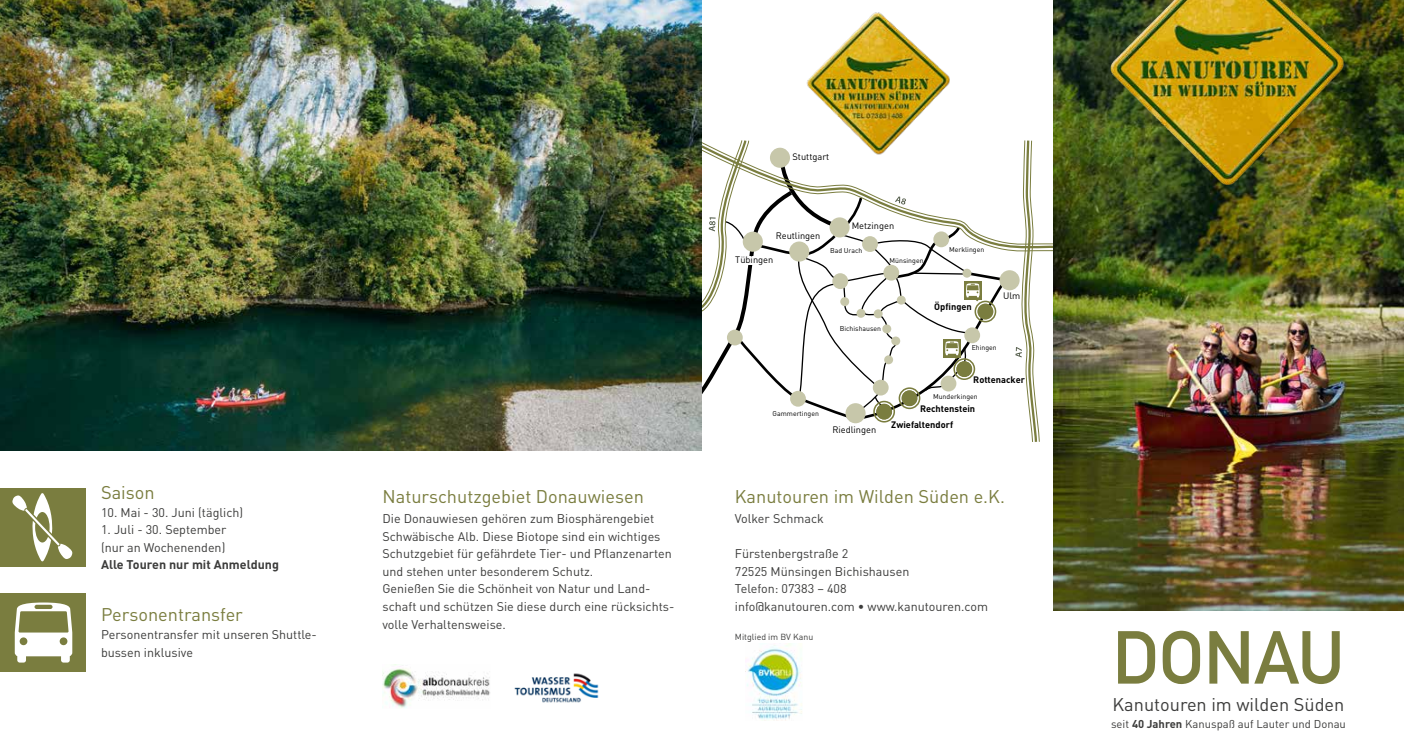
<style>
.page{position:relative;width:1404px;height:745px;background:#fff}
.page>*{position:absolute;margin:0;border:0;box-sizing:border-box;transform-origin:0 0}
.t1{font:700 73.62px "DIN Alternate";color:#7a7d3f}
.t2{font:18.12px "DIN";color:#7a7d3f}
.t3{font:18.12px "DIN";color:#3c3c3b}
.t4{font:12.5px/17.5px "DIN";color:#3c3c3b}
.t5{font:700 12.5px "DIN";color:#3c3c3b}
.t6{font:11.25px "DIN";color:#3c3c3b}
.t7{font:9.25px "DIN";color:#000}
.t8{font:700 9.25px "DIN";color:#000}
.t9{font:8.75px "DIN";color:#3c3c3b}
.t10{font:7px "DIN";color:#000}
.s1{font-weight:700}
</style>
<div class="page">
<img style="left:1052px;top:0;width:351px;height:609px">
<div style="left:0;top:592px;width:86px;height:79px;background:#7a7d3f"></div>
<div style="left:0;top:487px;width:86px;height:79px;background:#7a7d3f"></div>
<svg style="left:15px;top:602px;width:57px;height:60px"></svg>
<img style="left:0;top:0;width:702px;height:450px">
<img style="left:806px;top:12px;width:143px;height:126px">
<svg style="left:12px;top:493px;width:61px;height:68px"></svg>
<svg style="left:702px;top:138px;width:350px;height:304px"></svg>
<img style="left:382px;top:664px;width:108px;height:43px">
<img style="left:1101px;top:0;width:254px;height:193px">
<img style="left:514px;top:673px;width:85px;height:30px">
<img style="left:745px;top:643px;width:57px;height:77px">
<p class="t7" style="left:792px;top:150px;width:38px">Stuttgart</p>
<p class="t7" style="left:775px;top:230px;width:46px">Reutlingen</p>
<p class="t7" style="left:851px;top:220px;width:44px">Metzingen</p>
<p class="t7" style="left:735px;top:254px;width:40px">Tübingen</p>
<p class="t10" style="left:772px;top:409px;width:48px">Gammertingen</p>
<p class="t10" style="left:830px;top:246px;width:34px">Bad Urach</p>
<p class="t10" style="left:949px;top:245px;width:37px">Merklingen</p>
<p class="t10" style="left:889px;top:255px;width:35px">Münsingen</p>
<p class="t10" style="left:839px;top:324px;width:43px">Bichishausen</p>
<p class="t7" style="left:832px;top:423px;width:45px">Riedlingen</p>
<p class="t8" style="left:934px;top:300px;width:39px">Öpfingen</p>
<p class="t7" style="left:1003px;top:289px;width:19px">Ulm</p>
<p class="t10" style="left:971px;top:343px;width:27px">Ehingen</p>
<p class="t8" style="left:973px;top:373px;width:53px">Rottenacker</p>
<p class="t8" style="left:920px;top:402px;width:57px">Rechtenstein</p>
<p class="t10" style="left:933px;top:392px;width:46px">Munderkingen</p>
<p class="t8" style="left:891px;top:418px;width:63px">Zwiefaltendorf</p>
<h2 class="t2" style="left:101px;top:480px;width:55px">Saison</h2>
<h2 class="t2" style="left:382px;top:484px;width:263px">Naturschutzgebiet Donauwiesen</h2>
<h2 class="t2" style="left:734px;top:484px;width:271px">Kanutouren im Wilden Süden e.K.</h2>
<p class="t4" style="left:101px;top:502px;width:144px">10. Mai - 30. Juni (täglich)</p>
<p class="t4" style="left:101px;top:520px;width:127px">1. Juli - 30. September (nur an Wochenenden)</p>
<p class="t5" style="left:101px;top:556px;width:179px">Alle Touren nur mit Anmeldung</p>
<p class="t4" style="left:382px;top:509px;width:293px">Die Donauwiesen gehören zum Biosphärengebiet Schwäbische Alb. Diese Biotope sind ein wichtiges Schutzgebiet für gefährdete Tier- und Pflanzenarten und stehen unter besonderem Schutz.<br>Genießen Sie die Schönheit von Natur und Land&shy;schaft und schützen Sie diese durch eine rücksichts&shy;volle Verhaltensweise.</p>
<p class="t4" style="left:734px;top:509px;width:90px">Volker Schmack</p>
<p class="t4" style="left:734px;top:544px;width:254px">Fürstenbergstraße 2<br>72525 Münsingen Bichishausen<br>Telefon: 07383 – 408<br>info@kanutouren.com • www.kanutouren.com</p>
<h2 class="t2" style="left:101px;top:603px;width:143px">Personentransfer</h2>
<p class="t4" style="left:101px;top:625px;width:217px">Personentransfer mit unseren Shuttle&shy;bussen inklusive</p>
<p class="t9" style="left:734px;top:630px;width:80px">Mitglied im BV Kanu</p>
<h1 class="t1" style="left:1112px;top:601px;width:233px">DONAU</h1>
<h2 class="t3" style="left:1112px;top:692px;width:233px">Kanutouren im wilden Süden</h2>
<p class="t6" style="left:1110px;top:716px;width:236px">seit <span class="s1">40 Jahren</span> Kanuspaß auf Lauter und Donau</p>
</div>
